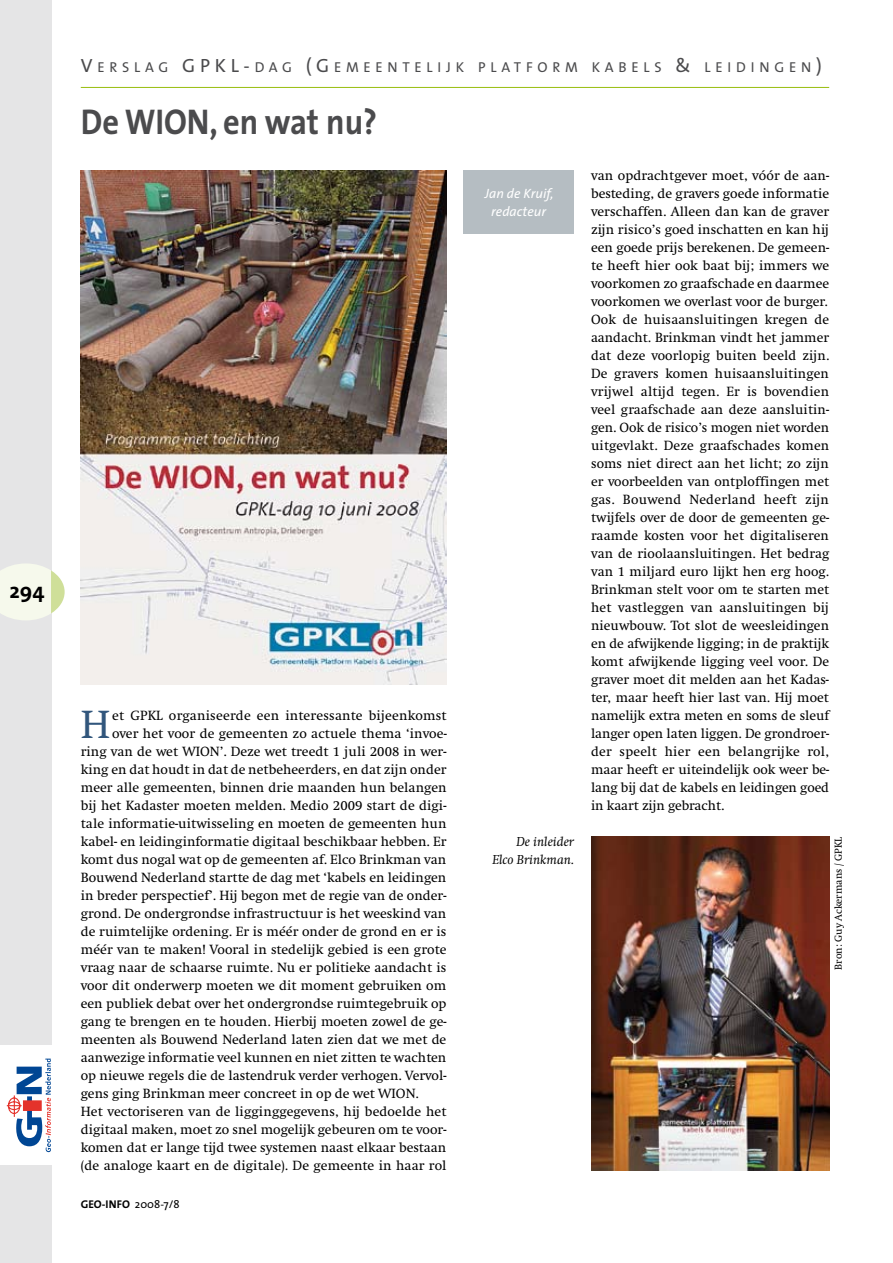
<style>
.page{position:relative;width:893px;height:1263px;background:#fff}
.page>*{position:absolute;margin:0;border:0;box-sizing:border-box;transform-origin:0 0}
.t1{font:40.8px "Swift";color:#31567c}
.t2{font:700 36px "The Sans";color:#4b4b4d;scale:.9 1}
.t3{font:700 21.75px "The Sans";color:#000}
.t4{font:14.4px "The Sans";letter-spacing:.335em;color:#4b4b4d}
.t5{font:13.8px/18px "Swift";color:#000;text-align:justify}
.t6{font:italic 13.5px/18px "Swift";color:#000;text-align:right}
.t7{font:italic 13.5px/18px "The Sans";color:#fff;text-align:center}
.t8{font:700 11.25px "The Sans";color:#000}
.t9{font:10.5px "Swift";color:#000}
.s1{font-size:19.2px}
.s2{font-weight:400}
</style>
<div class="page">
<div style="left:0;top:0;width:51px;height:1263px;background:#e5e5e6"></div>
<div style="left:0;top:1045px;width:51px;height:119px;background:#fff"></div>
<svg style="left:7px;top:1058px;width:44px;height:94px"></svg>
<svg style="left:0;top:563px;width:65px;height:57px"></svg>
<div style="left:463px;top:170px;width:111px;height:64px;background:#b5bdc2"></div>
<img style="left:81px;top:171px;width:365px;height:513px">
<img style="left:591px;top:837px;width:238px;height:333px">
<hr style="left:81px;top:87px;width:748px;height:1px;background:#97be0d">
<h3 class="t3" style="left:9px;top:573px;width:37px">294</h3>
<p class="t4" style="left:81px;top:55px;width:380px"><span class="s1">V</span>ERSLAG <span class="s1">G PKL-</span>DAG <span class="s1">(G</span> EMEENTELIJK</p>
<p class="t4" style="left:478px;top:55px;width:345px">P LATFORM K ABELS <span class="s1">&amp;</span> LEIDINGEN<span class="s1">)</span></p>
<h2 class="t2" style="left:81px;top:92px;width:331px">De WION, en wat nu?</h2>
<h1 class="t1" style="left:81px;top:703px;width:31px">H</h1>
<p class="t5" style="left:112px;top:707px;width:336px">et GPKL organiseerde een interessante bijeenkomst</p>
<p class="t5" style="left:112px;top:725px;width:336px">over het voor de gemeenten zo actuele thema ‘invoe-</p>
<p class="t5" style="left:81px;top:743px;width:367px">ring van de wet WION’. Deze wet treedt 1 juli 2008 in wer-</p>
<p class="t5" style="left:81px;top:761px;width:367px">king en dat houdt in dat de netbeheerders, en dat zijn onder</p>
<p class="t5" style="left:81px;top:779px;width:367px">meer alle gemeenten, binnen drie maanden hun belangen</p>
<p class="t5" style="left:81px;top:797px;width:367px">bij het Kadaster moeten melden. Medio 2009 start de digi-</p>
<p class="t5" style="left:81px;top:815px;width:367px">tale informatie-uitwisseling en moeten de gemeenten hun</p>
<p class="t5" style="left:81px;top:833px;width:367px">kabel- en leidinginformatie digitaal beschikbaar hebben. Er</p>
<p class="t5" style="left:81px;top:851px;width:367px">komt dus nogal wat op de gemeenten af. Elco Brinkman van</p>
<p class="t5" style="left:81px;top:869px;width:367px">Bouwend Nederland startte de dag met ‘kabels en leidingen</p>
<p class="t5" style="left:81px;top:887px;width:367px">in breder perspectief’. Hij begon met de regie van de onder-</p>
<p class="t5" style="left:81px;top:905px;width:367px">grond. De ondergrondse infrastructuur is het weeskind van</p>
<p class="t5" style="left:81px;top:923px;width:367px">de ruimtelijke ordening. Er is méér onder de grond en er is</p>
<p class="t5" style="left:81px;top:941px;width:367px">méér van te maken! Vooral in stedelijk gebied is een grote</p>
<p class="t5" style="left:81px;top:959px;width:367px">vraag naar de schaarse ruimte. Nu er politieke aandacht is</p>
<p class="t5" style="left:81px;top:977px;width:367px">voor dit onderwerp moeten we dit moment gebruiken om</p>
<p class="t5" style="left:81px;top:995px;width:367px">een publiek debat over het ondergrondse ruimtegebruik op</p>
<p class="t5" style="left:81px;top:1013px;width:367px">gang te brengen en te houden. Hierbij moeten zowel de ge-</p>
<p class="t5" style="left:81px;top:1031px;width:367px">meenten als Bouwend Nederland laten zien dat we met de</p>
<p class="t5" style="left:81px;top:1049px;width:367px">aanwezige informatie veel kunnen en niet zitten te wachten</p>
<p class="t5" style="left:81px;top:1067px;width:367px">op nieuwe regels die de lastendruk verder verhogen. Vervol-</p>
<p class="t5" style="left:81px;top:1085px;width:340px">gens ging Brinkman meer concreet in op de wet WION.</p>
<p class="t5" style="left:81px;top:1103px;width:367px">Het vectoriseren van de ligginggegevens, hij bedoelde het</p>
<p class="t5" style="left:81px;top:1121px;width:367px">digitaal maken, moet zo snel mogelijk gebeuren om te voor-</p>
<p class="t5" style="left:81px;top:1139px;width:367px">komen dat er lange tijd twee systemen naast elkaar bestaan</p>
<p class="t5" style="left:81px;top:1157px;width:367px">(de analoge kaart en de digitale). De gemeente in haar rol</p>
<p class="t8" style="left:81px;top:1195px;width:100px">GEO-INFO <span class="s2">2008-7/8</span></p>
<p class="t7" style="left:485px;top:184px;width:70px">Jan de Kruif, redacteur</p>
<p class="t6" style="left:492px;top:833px;width:83px">De inleider<br>Elco Brinkman.</p>
<p class="t5" style="left:591px;top:167px;width:240px">van opdrachtgever moet, vóór de aan&shy;besteding, de gravers goede informatie verschaffen. Alleen dan kan de graver zijn risico’s goed inschatten en kan hij een goede prijs berekenen. De gemeen&shy;te heeft hier ook baat bij; immers we voorkomen zo graafschade en daarmee voorkomen we overlast voor de burger.<br>Ook de huisaansluitingen kregen de aandacht. Brinkman vindt het jammer dat deze voorlopig buiten beeld zijn.<br>De gravers komen huisaansluitingen vrijwel altijd tegen. Er is bovendien veel graafschade aan deze aansluitin&shy;gen. Ook de risico’s mogen niet worden uitgevlakt. Deze graafschades komen soms niet direct aan het licht; zo zijn er voorbeelden van ontploffingen met gas. Bouwend Nederland heeft zijn twijfels over de door de gemeenten ge&shy;raamde kosten voor het digitaliseren van de rioolaansluitingen. Het bedrag van 1 miljard euro lijkt hen erg hoog.<br>Brinkman stelt voor om te starten met het vastleggen van aansluitingen bij nieuwbouw. Tot slot de weesleidingen en de afwijkende ligging; in de praktijk komt afwijkende ligging veel voor. De graver moet dit melden aan het Kadas&shy;ter, maar heeft hier last van. Hij moet namelijk extra meten en soms de sleuf langer open laten liggen. De grondroer&shy;der speelt hier een belangrijke rol, maar heeft er uiteindelijk ook weer be&shy;lang bij dat de kabels en leidingen goed in kaart zijn gebracht.</p>
<p class="t9" style="left:833px;top:969px;width:134px;rotate:-90deg">Bron: Guy Ackermans / GPKL</p>
</div>
